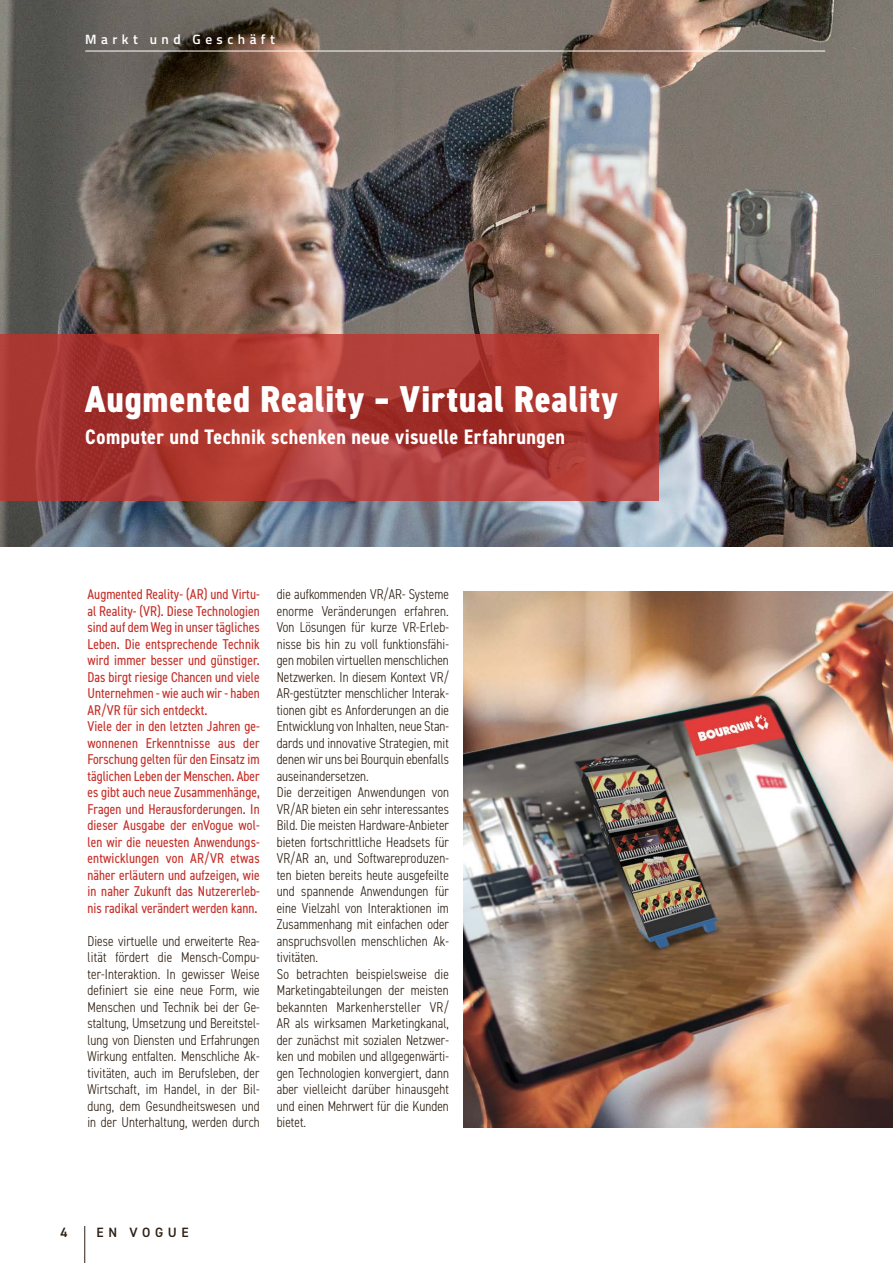
<style>
.page{position:relative;width:893px;height:1263px;background:#fff}
.page>*{position:absolute;margin:0;border:0;box-sizing:border-box;transform-origin:0 0}
.t1{font:800 condensed 37.5px "DIN2014";letter-spacing:.02em;color:#fff}
.t2{font:700 condensed 21px "DIN2014";letter-spacing:.02em;color:#fff}
.t3{font:300 condensed 14.25px/16.5px "DIN2014";letter-spacing:.005em;color:#2e2014;text-align:justify}
.t4{font:condensed 14.25px/16.5px "DIN2014";letter-spacing:.005em;color:#c62f29}
.t5{font:600 13.5px "Cairo";letter-spacing:.33em;color:#fff}
.t6{font:600 13.5px "DIN2014";letter-spacing:.34em;color:#2e2014}
</style>
<div class="page">
<img style="left:0;top:0;width:893px;height:547px">
<img style="left:463px;top:592px;width:430px;height:535px">
<hr style="left:84px;top:1226px;width:1px;height:37px;background:#2e2014">
<hr style="left:85px;top:51px;width:740px;height:1px;background:#fff">
<svg style="left:0;top:334px;width:659px;height:167px;background:#ae3b35"></svg>
<p class="t5" style="left:85px;top:34px;width:191px">Markt und Geschäft</p>
<h1 class="t1" style="left:85px;top:386px;width:534px">Augmented Reality – Virtual Reality</h1>
<h2 class="t2" style="left:85px;top:426px;width:481px">Computer und Technik schenken neue visuelle Erfahrungen</h2>
<p class="t4" style="left:87px;top:586px;width:174px">Augmented Reality- (AR) und Virtu&shy;al Reality- (VR). Diese Technologien sind auf dem Weg in unser tägliches Leben. Die entsprechende Technik wird immer besser und günstiger.<br>Das birgt riesige Chancen und viele Unternehmen - wie auch wir - haben AR/VR für sich entdeckt.<br>Viele der in den letzten Jahren ge&shy;wonnenen Erkenntnisse aus der Forschung gelten für den Einsatz im täglichen Leben der Menschen. Aber es gibt auch neue Zusammenhänge, Fragen und Herausforderungen. In dieser Ausgabe der enVogue wol&shy;len wir die neuesten Anwendungs&shy;entwicklungen von AR/VR etwas näher erläutern und aufzeigen, wie in naher Zukunft das Nutzererleb&shy;nis radikal verändert werden kann.</p>
<p class="t3" style="left:87px;top:933px;width:174px">Diese virtuelle und erweiterte Rea&shy;lität fördert die Mensch-Compu&shy;ter-Interaktion. In gewisser Weise definiert sie eine neue Form, wie Menschen und Technik bei der Ge&shy;staltung, Umsetzung und Bereitstel&shy;lung von Diensten und Erfahrungen Wirkung entfalten. Menschliche Ak&shy;tivitäten, auch im Berufsleben, der Wirtschaft, im Handel, in der Bil&shy;dung, dem Gesundheitswesen und in der Unterhaltung, werden durch</p>
<p class="t3" style="left:277px;top:586px;width:174px;text-align:left">die aufkommenden VR/AR- Systeme enorme Veränderungen erfahren.<br>Von Lösungen für kurze VR-Erleb&shy;nisse bis hin zu voll funktionsfähi&shy;gen mobilen virtuellen menschlichen Netzwerken. In diesem Kontext VR/ AR-gestützter menschlicher Interak&shy;tionen gibt es Anforderungen an die Entwicklung von Inhalten, neue Stan&shy;dards und innovative Strategien, mit denen wir uns bei Bourquin ebenfalls auseinandersetzen.<br>Die derzeitigen Anwendungen von VR/AR bieten ein sehr interessantes Bild. Die meisten Hardware-Anbieter bieten fortschrittliche Headsets für VR/AR an, und Softwareproduzen&shy;ten bieten bereits heute ausgefeilte und spannende Anwendungen für eine Vielzahl von Interaktionen im Zusammenhang mit einfachen oder anspruchsvollen menschlichen Ak&shy;tivitäten.<br>So betrachten beispielsweise die Marketingabteilungen der meisten bekannten Markenhersteller VR/ AR als wirksamen Marketingkanal, der zunächst mit sozialen Netzwer&shy;ken und mobilen und allgegenwärti&shy;gen Technologien konvergiert, dann aber vielleicht darüber hinausgeht und einen Mehrwert für die Kunden bietet.</p>
<p class="t6" style="left:60px;top:1225px;width:9px">4</p>
<p class="t6" style="left:97px;top:1224px;width:94px">EN VOGUE</p>
</div>
